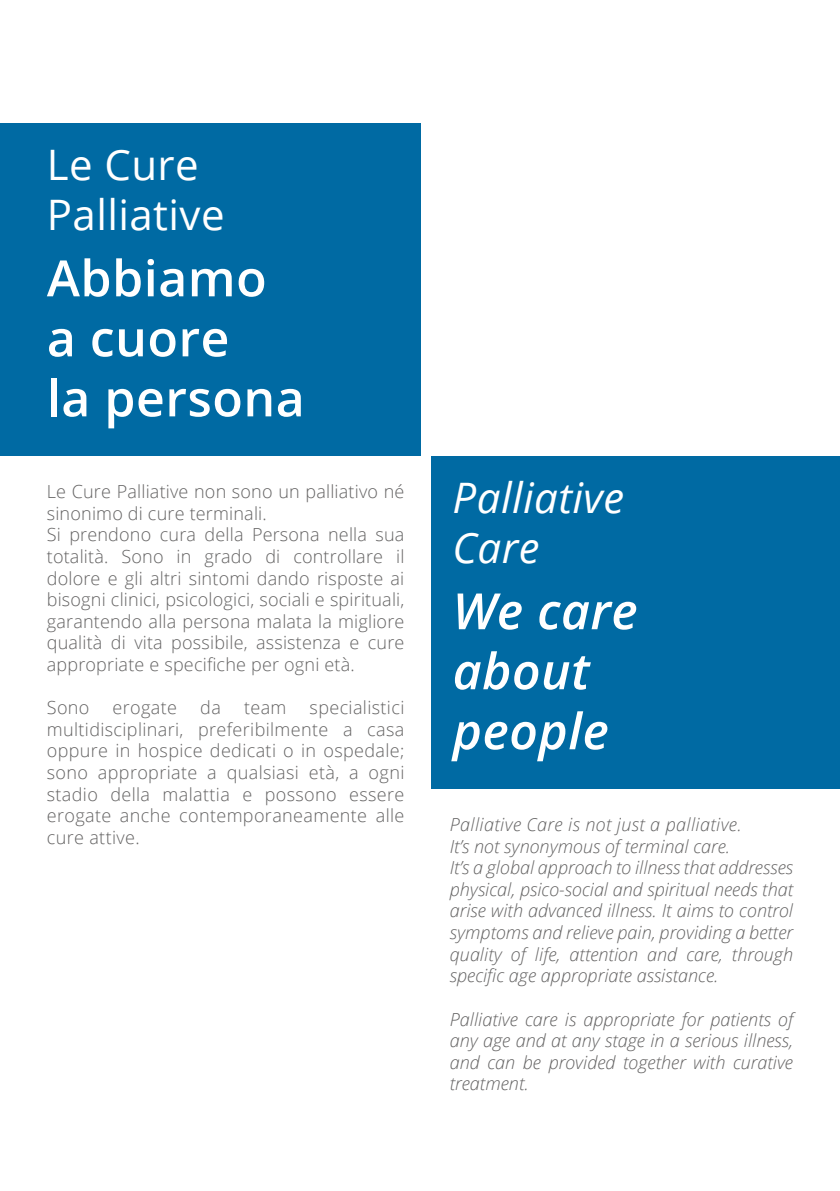
<style>
.page{position:relative;width:840px;height:1191px;background:#fff}
.page>*{position:absolute;margin:0;border:0;box-sizing:border-box;transform-origin:0 0}
.t1{font:600 50px/60px "Open Sans";letter-spacing:.01em;color:#fff}
.t2{font:italic 600 50px/60px "Open Sans";letter-spacing:.01em;color:#fff}
.t3{font:42px/50.4px "Open Sans";letter-spacing:.01em;color:#fff}
.t4{font:italic 42px/50.4px "Open Sans";letter-spacing:.01em;color:#fff}
.t5{font:300 18px/21.6px "Open Sans";letter-spacing:.01em;color:#646363}
.t6{font:italic 300 18px/21.6px "Open Sans";color:#646363}
</style>
<div class="page">
<div style="left:0;top:123px;width:420px;height:333px;background:#006aa3"></div>
<div style="left:431px;top:456px;width:408px;height:333px;background:#006aa3"></div>
<h2 class="t3" style="left:47px;top:138px;width:179px">Le Cure<br>Palliative</h2>
<h1 class="t1" style="left:47px;top:247px;width:259px">Abbiamo a cuore<br>la persona</h1>
<p class="t5" style="left:47px;top:480px;width:359px">Le Cure Palliative non sono un palliativo né sinonimo di cure terminali.<br>Si prendono cura della Persona nella sua totalità. Sono in grado di controllare il dolore e gli altri sintomi dando risposte ai bisogni clinici, psicologici, sociali e spirituali, garantendo alla persona malata la migliore qualità di vita possibile, assistenza e cure appropriate e specifiche per ogni età.</p>
<p class="t5" style="left:47px;top:696px;width:44px">Sono</p>
<p class="t5" style="left:112px;top:696px;width:66px">erogate</p>
<p class="t5" style="left:200px;top:696px;width:22px">da</p>
<p class="t5" style="left:244px;top:696px;width:44px">team</p>
<p class="t5" style="left:47px;top:696px;width:359px;text-align:justify;text-indent:262px">specialistici multidisciplinari, preferibilmente a casa oppure in hospice dedicati o in ospedale; sono appropriate a qualsiasi età, a ogni stadio della malattia e possono essere erogate anche contemporaneamente alle cure attive.</p>
<h2 class="t4" style="left:452px;top:471px;width:173px">Palliative<br>Care</h2>
<h1 class="t2" style="left:452px;top:580px;width:186px">We care about people</h1>
<p class="t6" style="left:449px;top:813px;width:344px">Palliative Care is not just a palliative.<br>It’s not synonymous of terminal care.<br>It’s a global approach to illness that addresses physical, psico-social and spiritual needs that arise with advanced illness. It aims to control symptoms and relieve pain, providing a better quality of life, attention and care, through specific age appropriate assistance.</p>
<p class="t6" style="left:449px;top:1007px;width:345px;text-align:justify">Palliative care is appropriate for patients of any age and at any stage in a serious illness, and can be provided together with curative treatment.</p>
</div>
